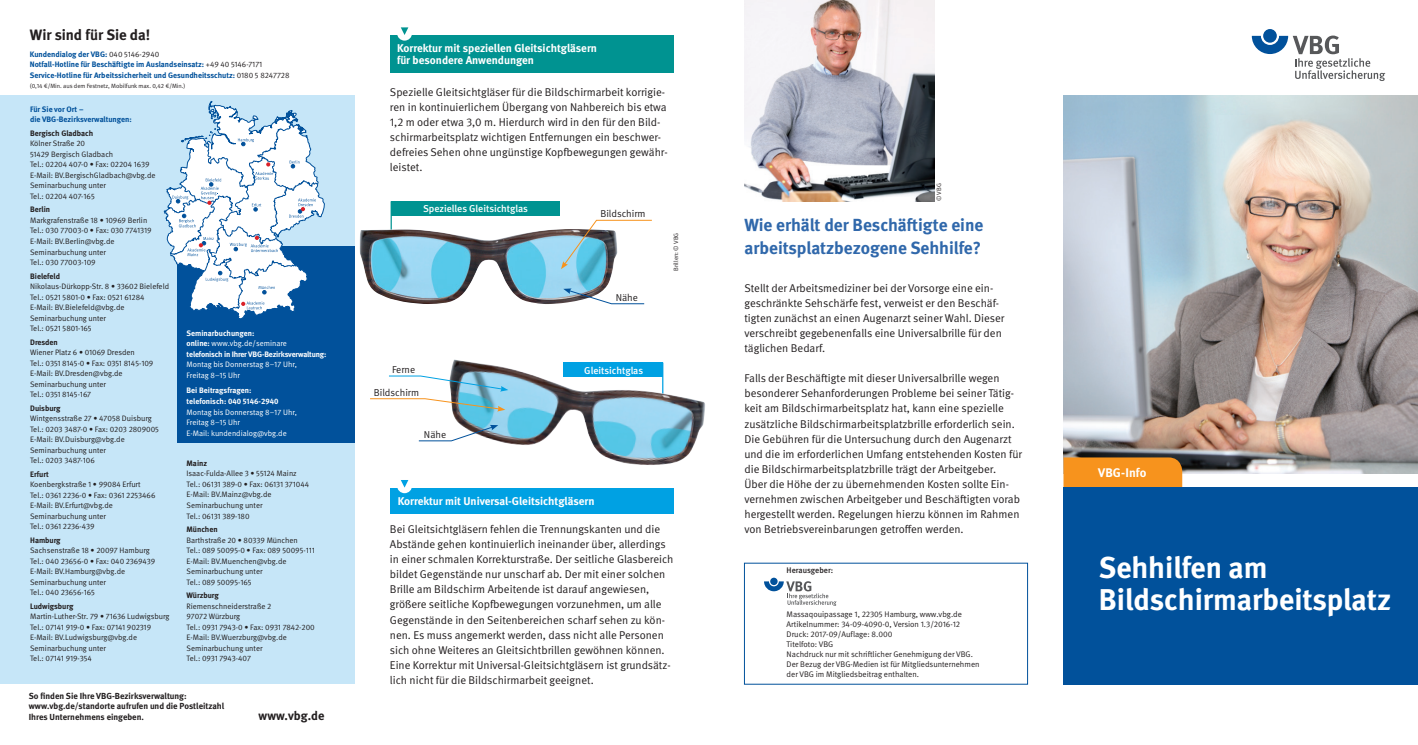
<style>
.page{position:relative;width:1418px;height:745px;background:#fff}
.page>*{position:absolute;margin:0;border:0;box-sizing:border-box;transform-origin:0 0}
.t1{font:700 30px/32.5px "DGUV Meta";color:#fff}
.t2{font:700 17.5px/22.5px "DGUV Meta";color:#3068ab}
.t3{font:700 15px "DGUV Meta";letter-spacing:-.01em;color:#231f20}
.t4{font:700 12.5px "DGUV Meta";color:#231f20}
.t5{font:700 12.5px "DGUV Meta";letter-spacing:.005em;color:#fff}
.t6{font:11.25px/15.1px "DGUV Meta";color:#231f20}
.t7{font:700 11.25px/12.5px "DGUV Meta";color:#fff}
.t8{font:500 10px "DGUV Meta";color:#fff}
.t9{font:10px "DGUV Meta";color:#231f20}
.t10{font:700 8.75px/10.5px "DGUV Meta";color:#231f20}
.t11{font:8.12px/10px "DGUV Meta";color:#231f20}
.t12{font:500 8.12px "DGUV Meta";color:#231f20}
.t13{font:7.88px/10.5px "DGUV Meta";color:#231f20}
.t14{font:700 7.88px/10.5px "DGUV Meta";color:#01519b}
.t15{font:700 7.88px/10.5px "DGUV Meta";letter-spacing:-.01em;color:#fff}
.t16{font:7.88px/10.5px "DGUV Meta";color:#fff}
.t17{font:700 7.88px "DGUV Meta";color:#231f20}
.t18{font:6.25px "DGUV Meta";color:#231f20}
.t19{font:6.12px "DGUV Meta";color:#231f20}
.s1{font-weight:400;color:#231f20}
.s2{font-weight:400}
</style>
<div class="page">
<div style="left:1263px;top:29px;width:13px;height:14px;background:#01519b;border-radius:50%"></div>
<svg style="left:1251px;top:36px;width:134px;height:45px"></svg>
<img style="left:1063px;top:96px;width:354px;height:377px">
<div style="left:1063px;top:457px;width:119px;height:30px;background:#f7931d"></div>
<div style="left:1063px;top:487px;width:354px;height:197px;background:#01519b"></div>
<div style="left:0;top:96px;width:354px;height:587px;background:#c6e6f8"></div>
<div style="left:177px;top:246px;width:177px;height:196px;background:#01519b"></div>
<svg style="left:164px;top:101px;width:161px;height:218px"></svg>
<div style="left:744px;top:562px;width:284px;height:122px;border:1px solid #01519b"></div>
<svg style="left:770px;top:577px;width:7px;height:7px"></svg>
<svg style="left:764px;top:581px;width:72px;height:24px"></svg>
<img style="left:744px;top:0;width:190px;height:201px">
<hr style="left:390px;top:201px;width:2px;height:30px;background:#009391">
<div style="left:391px;top:201px;width:168px;height:15px;background:#009391"></div>
<img style="left:359px;top:229px;width:254px;height:75px">
<svg style="left:561px;top:219px;width:91px;height:50px"></svg>
<svg style="left:563px;top:288px;width:82px;height:16px"></svg>
<img style="left:449px;top:359px;width:256px;height:106px">
<svg style="left:418px;top:424px;width:80px;height:17px"></svg>
<svg style="left:389px;top:375px;width:119px;height:16px"></svg>
<svg style="left:370px;top:398px;width:135px;height:13px"></svg>
<div style="left:390px;top:35px;width:283px;height:38px;background:#009391"></div>
<div style="left:397px;top:26px;width:15px;height:15px;background:#fff;border-radius:50%"></div>
<svg style="left:401px;top:27px;width:7px;height:8px"></svg>
<div style="left:390px;top:487px;width:283px;height:25px;background:#00a1e3"></div>
<div style="left:397px;top:478px;width:15px;height:15px;background:#fff;border-radius:50%"></div>
<svg style="left:401px;top:480px;width:7px;height:7px"></svg>
<h3 class="t3" style="left:30px;top:26px;width:122px">Wir sind für Sie da!</h3>
<p class="t14" style="left:30px;top:49px;width:261px">Kundendialog der VBG: <span class="s1">040 5146-2940<br></span>Notfall-Hotline für Beschäftigte im Auslandseinsatz: <span class="s1">+49 40 5146-7171<br></span>Service-Hotline für Arbeitssicherheit und Gesundheitsschutz: <span class="s1">0180 5 8247728</span></p>
<p class="t19" style="left:30px;top:83px;width:157px">(0,14 €/Min. aus dem Festnetz, Mobilfunk max. 0,42 €/Min.)</p>
<p class="t14" style="left:30px;top:104px;width:103px">Für Sie vor Ort –<br>die VBG-Bezirksverwaltungen:</p>
<p class="t17" style="left:30px;top:128px;width:65px">Bergisch Gladbach</p>
<p class="t13" style="left:30px;top:138px;width:127px">Kölner Straße 20<br>51429 Bergisch Gladbach<br>Tel.: 02204 407-0 • Fax: 02204 1639<br>E-Mail: BV.BergischGladbach@vbg.de<br>Seminarbuchung unter<br>Tel.: 02204 407-165</p>
<p class="t17" style="left:30px;top:205px;width:22px">Berlin</p>
<p class="t13" style="left:30px;top:215px;width:123px">Markgrafenstraße 18 • 10969 Berlin<br>Tel.: 030 77003-0 • Fax: 030 7741319<br>E-Mail: BV.Berlin@vbg.de<br>Seminarbuchung unter<br>Tel.: 030 77003-109</p>
<p class="t17" style="left:30px;top:271px;width:31px">Bielefeld</p>
<p class="t13" style="left:30px;top:281px;width:140px">Nikolaus-Dürkopp-Str. 8 • 33602 Bielefeld<br>Tel.: 0521 5801-0 • Fax: 0521 61284<br>E-Mail: BV.Bielefeld@vbg.de<br>Seminarbuchung unter<br>Tel.: 0521 5801-165</p>
<p class="t17" style="left:30px;top:337px;width:29px">Dresden</p>
<p class="t13" style="left:30px;top:347px;width:125px">Wiener Platz 6 • 01069 Dresden<br>Tel.: 0351 8145-0 • Fax: 0351 8145-109<br>E-Mail: BV.Dresden@vbg.de<br>Seminarbuchung unter<br>Tel.: 0351 8145-167</p>
<p class="t17" style="left:30px;top:403px;width:32px">Duisburg</p>
<p class="t13" style="left:30px;top:413px;width:130px">Wintgensstraße 27 • 47058 Duisburg<br>Tel.: 0203 3487-0 • Fax: 0203 2809005<br>E-Mail: BV.Duisburg@vbg.de<br>Seminarbuchung unter<br>Tel.: 0203 3487-106</p>
<p class="t17" style="left:30px;top:469px;width:20px">Erfurt</p>
<p class="t13" style="left:30px;top:479px;width:127px">Koenbergkstraße 1 • 99084 Erfurt<br>Tel.: 0361 2236-0 • Fax: 0361 2253466<br>E-Mail: BV.Erfurt@vbg.de<br>Seminarbuchung unter<br>Tel.: 0361 2236-439</p>
<p class="t17" style="left:30px;top:535px;width:32px">Hamburg</p>
<p class="t13" style="left:30px;top:545px;width:127px">Sachsenstraße 18 • 20097 Hamburg<br>Tel.: 040 23656-0 • Fax: 040 2369439<br>E-Mail: BV.Hamburg@vbg.de<br>Seminarbuchung unter<br>Tel.: 040 23656-165</p>
<p class="t17" style="left:30px;top:601px;width:45px">Ludwigsburg</p>
<p class="t13" style="left:30px;top:611px;width:141px">Martin-Luther-Str. 79 • 71636 Ludwigsburg<br>Tel.: 07141 919-0 • Fax: 07141 902319<br>E-Mail: BV.Ludwigsburg@vbg.de<br>Seminarbuchung unter<br>Tel.: 07141 919-354</p>
<p class="t15" style="left:186px;top:328px;width:141px">Seminarbuchungen:<br>online: <span class="s2">www.vbg.de/seminare<br></span>telefonisch in Ihrer VBG-Bezirksverwaltung:</p>
<p class="t16" style="left:186px;top:359px;width:112px">Montag bis Donnerstag 8–17 Uhr,<br>Freitag 8–15 Uhr</p>
<p class="t15" style="left:186px;top:385px;width:93px">Bei Beitragsfragen: telefonisch: 040 5146-2940</p>
<p class="t16" style="left:186px;top:406px;width:112px">Montag bis Donnerstag 8–17 Uhr,<br>Freitag 8–15 Uhr<br>E-Mail: kundendialog@vbg.de</p>
<p class="t17" style="left:186px;top:458px;width:22px">Mainz</p>
<p class="t13" style="left:186px;top:468px;width:124px">Isaac-Fulda-Allee 3 • 55124 Mainz<br>Tel.: 06131 389-0 • Fax: 06131 371044<br>E-Mail: BV.Mainz@vbg.de<br>Seminarbuchung unter<br>Tel.: 06131 389-180</p>
<p class="t17" style="left:186px;top:524px;width:33px">München</p>
<p class="t13" style="left:186px;top:534px;width:130px">Barthstraße 20 • 80339 München<br>Tel.: 089 50095-0 • Fax: 089 50095-111<br>E-Mail: BV.Muenchen@vbg.de<br>Seminarbuchung unter<br>Tel.: 089 50095-165</p>
<p class="t17" style="left:186px;top:590px;width:34px">Würzburg</p>
<p class="t13" style="left:186px;top:600px;width:130px">Riemenschneiderstraße 2<br>97072 Würzburg<br>Tel.: 0931 7943-0 • Fax: 0931 7842-200<br>E-Mail: BV.Wuerzburg@vbg.de<br>Seminarbuchung unter<br>Tel.: 0931 7943-407</p>
<p class="t10" style="left:29px;top:690px;width:197px">So finden Sie Ihre VBG-Bezirksverwaltung: www.vbg.de/standorte aufrufen und die Postleitzahl<br>Ihres Unternehmens eingeben.</p>
<p class="t4" style="left:258px;top:707px;width:67px">www.vbg.de</p>
<p class="t7" style="left:397px;top:42px;width:201px">Korrektur mit speziellen Gleitsichtgläsern für besondere Anwendungen</p>
<p class="t6" style="left:390px;top:84px;width:279px">Spezielle Gleitsichtgläser für die Bildschirmarbeit korrigie‑ ren in kontinuierlichem Übergang von Nahbereich bis etwa 1,2 m oder etwa 3,0 m. Hierdurch wird in den für den Bild&shy;schirmarbeitsplatz wichtigen Entfernungen ein beschwer&shy;defreies Sehen ohne ungünstige Kopfbewegungen gewähr&shy;leistet.</p>
<p class="t8" style="left:423px;top:203px;width:106px">Spezielles Gleitsichtglas</p>
<p class="t9" style="left:600px;top:208px;width:47px">Bildschirm</p>
<p class="t9" style="left:615px;top:291px;width:24px">Nähe</p>
<p class="t9" style="left:392px;top:363px;width:25px">Ferne</p>
<p class="t8" style="left:584px;top:364px;width:60px">Gleitsichtglas</p>
<p class="t9" style="left:374px;top:386px;width:47px">Bildschirm</p>
<p class="t9" style="left:424px;top:428px;width:24px">Nähe</p>
<p class="t7" style="left:398px;top:495px;width:198px">Korrektur mit Universal-Gleitsichtgläsern</p>
<p class="t18" style="left:672px;top:271px;width:40px;rotate:-90deg">Brillen: © VBG</p>
<p class="t6" style="left:390px;top:521px;width:285px">Bei Gleitsichtgläsern fehlen die Trennungskanten und die Abstände gehen kontinuierlich ineinander über, allerdings in einer schmalen Korrekturstraße. Der seitliche Glasbereich bildet Gegenstände nur unscharf ab. Der mit einer solchen Brille am Bildschirm Arbeitende ist darauf angewiesen, größere seitliche Kopfbewegungen vorzunehmen, um alle Gegenstände in den Seitenbereichen scharf sehen zu kön&shy;nen. Es muss angemerkt werden, dass nicht alle Personen sich ohne Weiteres an Gleitsichtbrillen gewöhnen können.<br>Eine Korrektur mit Universal-Gleitsichtgläsern ist grundsätz&shy;lich nicht für die Bildschirmarbeit geeignet.</p>
<p class="t18" style="left:935px;top:201px;width:19px;rotate:-90deg">© VBG</p>
<h2 class="t2" style="left:744px;top:214px;width:240px">Wie erhält der Beschäftigte eine arbeitsplatzbezogene Sehhilfe?</h2>
<p class="t6" style="left:744px;top:280px;width:261px">Stellt der Arbeitsmediziner bei der Vorsorge eine ein&shy;geschränkte Sehschärfe fest, verweist er den Beschäf&shy;tigten zunächst an einen Augenarzt seiner Wahl. Dieser verschreibt gegebenenfalls eine Universalbrille für den täglichen Bedarf.</p>
<p class="t6" style="left:744px;top:371px;width:279px">Falls der Beschäftigte mit dieser Universalbrille wegen besonderer Sehanforderungen Probleme bei seiner Tätig&shy;keit am Bildschirmarbeitsplatz hat, kann eine spezielle zusätzliche Bildschirmarbeitsplatzbrille erforderlich sein.<br>Die Gebühren für die Untersuchung durch den Augenarzt und die im erforderlichen Umfang entstehenden Kosten für die Bildschirmarbeitsplatzbrille trägt der Arbeitgeber.<br>Über die Höhe der zu übernehmenden Kosten sollte Ein&shy;vernehmen zwischen Arbeitgeber und Beschäftigten vorab hergestellt werden. Regelungen hierzu können im Rahmen von Betriebsvereinbarungen getroffen werden.</p>
<p class="t12" style="left:786px;top:565px;width:48px">Herausgeber:</p>
<p class="t11" style="left:786px;top:609px;width:194px">Massaqouipassage 1, 22305 Hamburg, www.vbg.de Artikelnummer: 34-09-4090-0, Version 1.3/2016-12<br>Druck: 2017-09/Auflage: 8.000<br>Titelfoto: VBG<br>Nachdruck nur mit schriftlicher Genehmigung der VBG.<br>Der Bezug der VBG-Medien ist für Mitgliedsunternehmen der VBG im Mitgliedsbeitrag enthalten.</p>
<p class="t5" style="left:1098px;top:465px;width:50px">VBG-Info</p>
<h1 class="t1" style="left:1098px;top:551px;width:294px">Sehhilfen am<br>Bildschirmarbeitsplatz</h1>
</div>
